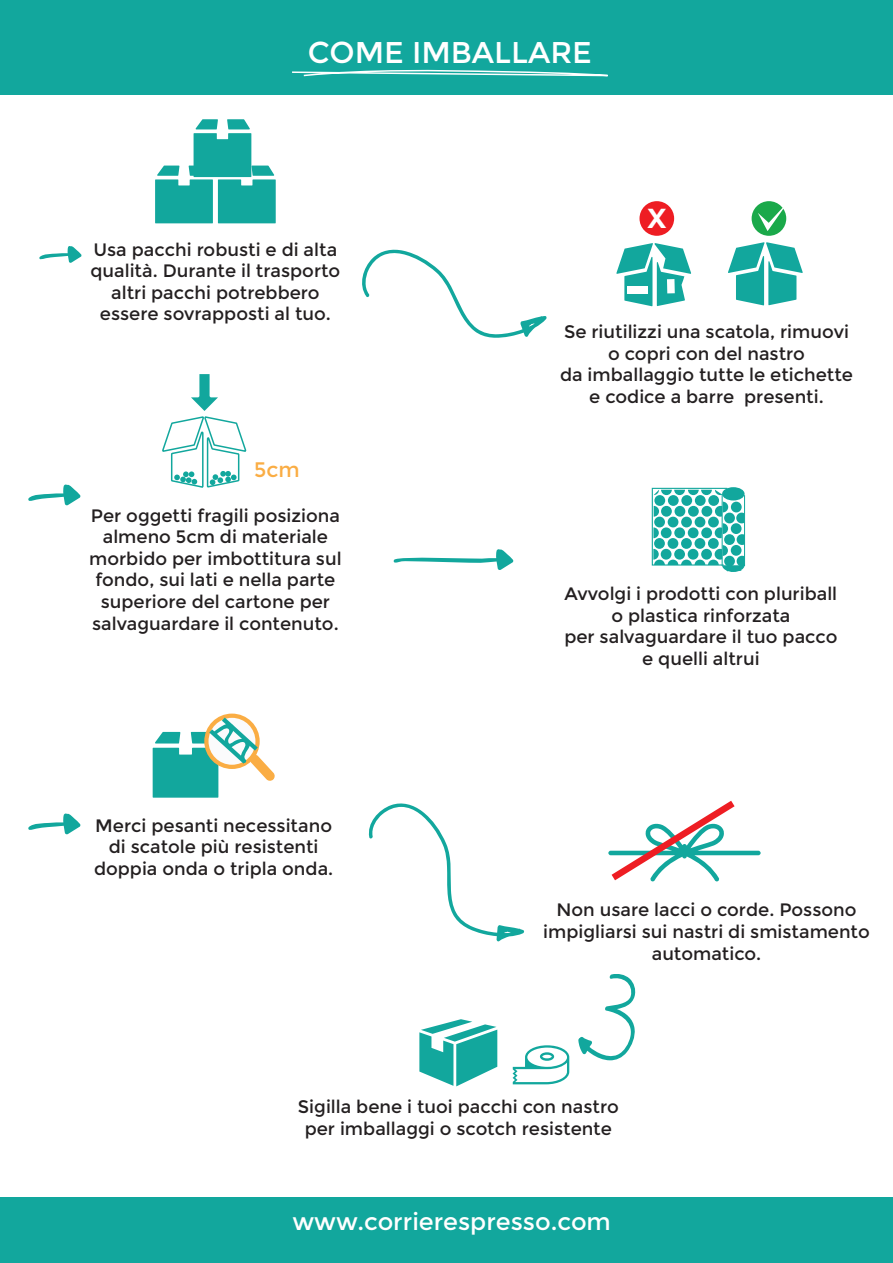
<style>
.page{position:relative;width:893px;height:1263px;background:#fff}
.page>*{position:absolute;margin:0;border:0;box-sizing:border-box;transform-origin:0 0}
.t1{font:36.15px "Montserrat";color:#fff}
.t2{font:30px "Montserrat";color:#fff}
.t3{font:24px "Montserrat";color:#fff}
.t4{font:21px "Montserrat";color:#faad44}
.t5{font:18px/21.6px "Montserrat";color:#231f20;text-align:center}
</style>
<div class="page">
<div style="left:0;top:0;width:893px;height:94px;background:#12a79d"></div>
<div style="left:639px;top:201px;width:35px;height:35px;background:#ee1d23;border-radius:50%"></div>
<svg style="left:39px;top:246px;width:43px;height:17px"></svg>
<svg style="left:728px;top:242px;width:75px;height:63px"></svg>
<svg style="left:616px;top:243px;width:75px;height:63px"></svg>
<svg style="left:28px;top:813px;width:53px;height:22px"></svg>
<svg style="left:28px;top:484px;width:53px;height:22px"></svg>
<svg style="left:393px;top:549px;width:120px;height:21px"></svg>
<svg style="left:191px;top:374px;width:27px;height:37px"></svg>
<svg style="left:651px;top:487px;width:94px;height:85px"></svg>
<svg style="left:513px;top:1045px;width:56px;height:39px"></svg>
<svg style="left:362px;top:249px;width:185px;height:89px"></svg>
<svg style="left:368px;top:803px;width:157px;height:139px"></svg>
<svg style="left:155px;top:119px;width:121px;height:104px"></svg>
<svg style="left:153px;top:713px;width:122px;height:85px"></svg>
<div style="left:627px;top:286px;width:21px;height:8px;background:#fff"></div>
<div style="left:667px;top:279px;width:8px;height:14px;background:#fff"></div>
<div style="left:752px;top:201px;width:34px;height:35px;background:#1aa94a;border-radius:50%"></div>
<svg style="left:758px;top:201px;width:29px;height:30px"></svg>
<svg style="left:608px;top:800px;width:153px;height:82px"></svg>
<svg style="left:419px;top:1019px;width:78px;height:67px"></svg>
<svg style="left:162px;top:417px;width:85px;height:70px"></svg>
<div style="left:0;top:1197px;width:893px;height:66px;background:#12a79d"></div>
<svg style="left:578px;top:974px;width:58px;height:86px"></svg>
<svg style="left:292px;top:69px;width:316px;height:8px"></svg>
<h2 class="t2" style="left:308px;top:35px;width:285px">COME IMBALLARE</h2>
<h1 class="t1" style="left:647px;top:195px;width:22px">x</h1>
<p class="t5" style="left:90px;top:239px;width:251px">Usa pacchi robusti e di alta qualità. Durante il trasporto altri pacchi potrebbero essere sovrapposti al tuo.</p>
<p class="t4" style="left:254px;top:457px;width:47px">5cm</p>
<p class="t5" style="left:89px;top:505px;width:254px">Per oggetti fragili posiziona almeno 5cm di materiale morbido per imbottitura sul fondo, sui lati e nella parte superiore del cartone per salvaguardare il contenuto.</p>
<p class="t5" style="left:94px;top:815px;width:241px">Merci pesanti necessitano di scatole più resistenti doppia onda o tripla onda.</p>
<p class="t5" style="left:560px;top:321px;width:294px">Se riutilizzi una scatola, rimuovi o copri con del nastro<br>da imballaggio tutte le etichette e codice a barre presenti.</p>
<p class="t5" style="left:564px;top:583px;width:275px">Avvolgi i prodotti con pluriball o plastica rinforzata<br>per salvaguardare il tuo pacco e quelli altrui</p>
<p class="t5" style="left:543px;top:899px;width:328px">Non usare lacci o corde. Possono impigliarsi sui nastri di smistamento automatico.</p>
<p class="t5" style="left:298px;top:1096px;width:322px">Sigilla bene i tuoi pacchi con nastro per imballaggi o scotch resistente</p>
<h3 class="t3" style="left:292px;top:1208px;width:320px">www.corrierespresso.com</h3>
</div>
